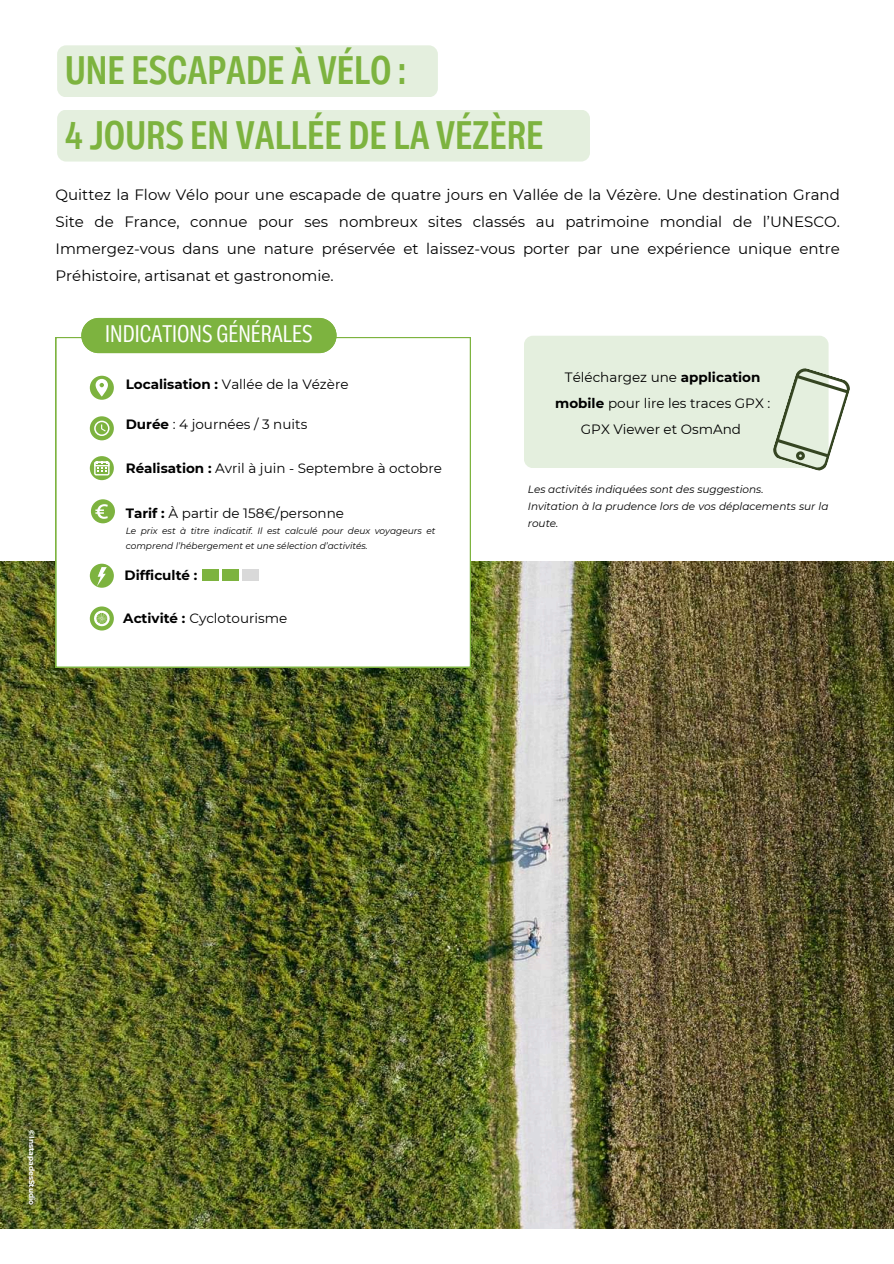
<style>
.page{position:relative;width:894px;height:1264px;background:#fff}
.page>*{position:absolute;margin:0;border:0;box-sizing:border-box;transform-origin:0 0}
.t1{font:700 39.75px/65.2px "Body Text Slim";color:#7db33f}
.t2{font:24px "Body Text Slim";color:#fff}
.t3{font:15px/27px "Montserrat";color:#000;text-align:justify}
.t4{font:13.5px/25.8px "Montserrat";color:#000;text-align:center}
.t5{font:700 13.5px "Montserrat";color:#000}
.t6{font:italic 10.5px/16.6px "Montserrat";color:#000}
.t7{font:italic 9px/15px "Montserrat";color:#000}
.t8{font:700 7.5px "Montserrat";color:#fff}
.s1{font-weight:700}
</style>
<div class="page">
<img style="left:0;top:561px;width:893px;height:667px">
<div style="left:524px;top:336px;width:304px;height:132px;background:#e4efde;border-radius:9px"></div>
<svg style="left:773px;top:366px;width:77px;height:105px"></svg>
<svg style="left:55px;top:337px;width:415px;height:330px"></svg>
<div style="left:81px;top:318px;width:255px;height:35px;background:#7db33f"></div>
<div style="left:202px;top:569px;width:17px;height:12px;background:#7db33f"></div>
<div style="left:222px;top:569px;width:16px;height:12px;background:#7db33f"></div>
<div style="left:242px;top:569px;width:16px;height:12px;background:#d9d9d9"></div>
<div style="left:90px;top:376px;width:24px;height:24px;background:#7db33f;border-radius:50%"></div>
<svg style="left:96px;top:379px;width:12px;height:17px"></svg>
<svg style="left:90px;top:456px;width:24px;height:24px"></svg>
<svg style="left:94px;top:461px;width:15px;height:14px"></svg>
<div style="left:90px;top:416px;width:24px;height:24px;background:#7db33f;border-radius:50%"></div>
<svg style="left:94px;top:420px;width:15px;height:16px"></svg>
<div style="left:91px;top:499px;width:24px;height:24px;background:#7db33f;border-radius:50%"></div>
<svg style="left:95px;top:504px;width:13px;height:15px"></svg>
<div style="left:90px;top:563px;width:24px;height:24px;background:#7db33f;border-radius:50%"></div>
<div style="left:90px;top:606px;width:24px;height:24px;background:#7db33f;border-radius:50%"></div>
<svg style="left:97px;top:567px;width:10px;height:19px"></svg>
<svg style="left:94px;top:610px;width:16px;height:16px"></svg>
<div style="left:57px;top:110px;width:533px;height:52px;background:#e4efde;border-radius:9px"></div>
<div style="left:57px;top:45px;width:381px;height:52px;background:#e4efde;border-radius:9px"></div>
<h1 class="t1" style="left:65px;top:41px;width:479px">UNE ESCAPADE À VÉLO :<br>4 JOURS EN VALLÉE DE LA VÉZÈRE</h1>
<p class="t3" style="left:55px;top:181px;width:785px">Quittez la Flow Vélo pour une escapade de quatre jours en Vallée de la Vézère. Une destination Grand Site de France, connue pour ses nombreux sites classés au patrimoine mondial de l’UNESCO.<br>Immergez-vous dans une nature préservée et laissez-vous porter par une expérience unique entre Préhistoire, artisanat et gastronomie.</p>
<h2 class="t2" style="left:105px;top:320px;width:209px">INDICATIONS GÉNÉRALES</h2>
<p class="t4" style="left:126px;top:371px;width:224px"><span class="s1">Localisation :</span> Vallée de la Vézère</p>
<p class="t4" style="left:126px;top:411px;width:183px"><span class="s1">Durée</span> : 4 journées / 3 nuits</p>
<p class="t4" style="left:126px;top:455px;width:317px"><span class="s1">Réalisation :</span> Avril à juin - Septembre à octobre</p>
<p class="t4" style="left:126px;top:500px;width:220px"><span class="s1">Tarif :</span> À partir de 158€/personne</p>
<p class="t7" style="left:126px;top:523px;width:311px">Le prix est à titre indicatif. Il est calculé pour deux voyageurs et comprend l’hébergement et une sélection d’activités.</p>
<p class="t5" style="left:124px;top:566px;width:74px">Difficulté :</p>
<p class="t4" style="left:123px;top:605px;width:165px"><span class="s1">Activité :</span> Cyclotourisme</p>
<p class="t4" style="left:555px;top:364px;width:216px">Téléchargez une <span class="s1">application mobile</span> pour lire les traces GPX :<br>GPX Viewer et OsmAnd</p>
<p class="t6" style="left:527px;top:481px;width:302px">Les activités indiquées sont des suggestions.<br>Invitation à la prudence lors de vos déplacements sur la route.</p>
<p class="t8" style="left:36px;top:1130px;width:76px;rotate:90deg">©InstapadesStudio</p>
</div>
